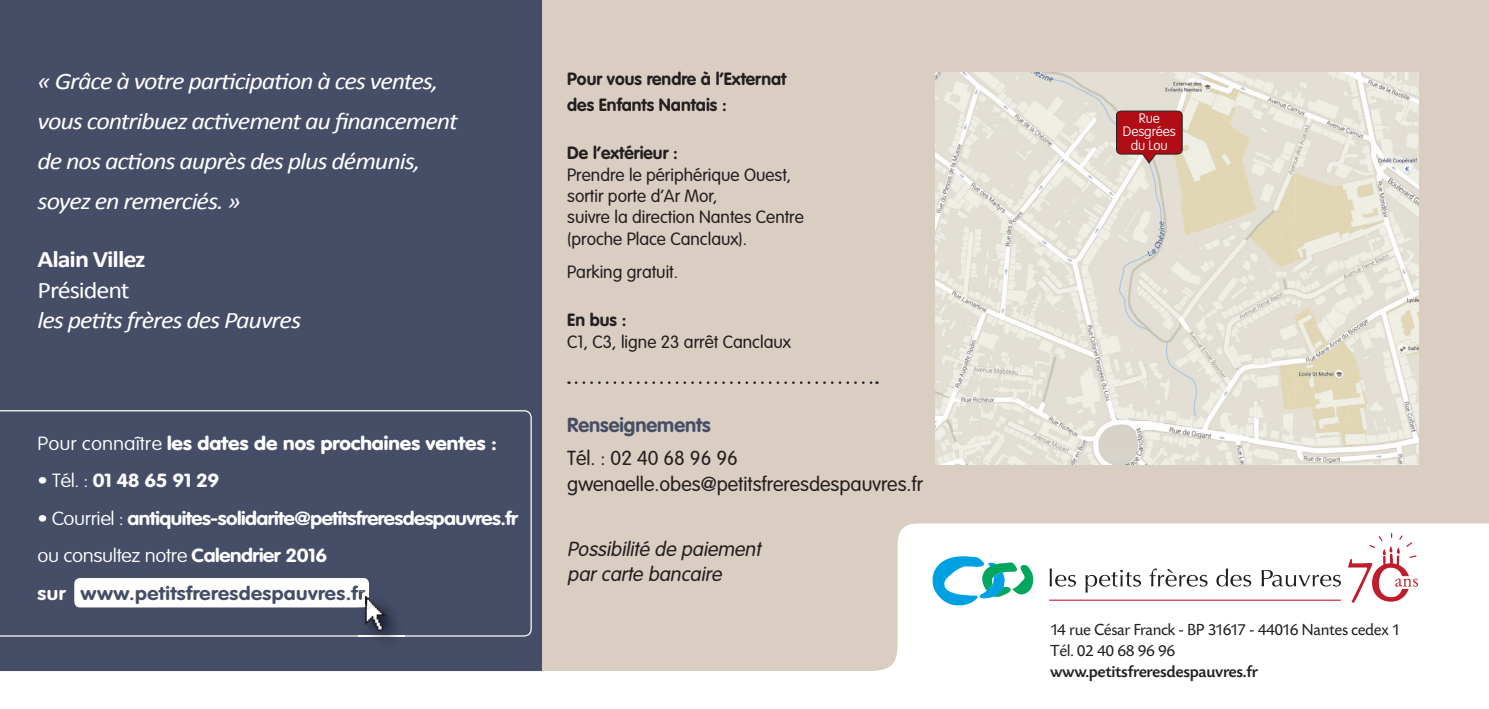
<style>
.page{position:relative;width:1489px;height:709px;background:#fff}
.page>*{position:absolute;margin:0;border:0;box-sizing:border-box;transform-origin:0 0}
.t1{font:italic 23.75px/40px "Calibri";letter-spacing:-.04em;color:#fff;scale:1.1 1}
.t2{font:700 23.75px "Calibri";letter-spacing:-.04em;color:#fff;scale:1.1 1}
.t3{font:23.75px "Calibri";letter-spacing:-.04em;color:#fff;scale:1.1 1}
.t4{font:300 20px/26.2px "VAG Rounded";color:#231f20}
.t5{font:italic 300 20px/25px "VAG Rounded";color:#231f20}
.t6{font:700 20px "VAG Rounded";color:#464d67}
.t7{font:700 18.75px/37.5px "VAG Rounded";letter-spacing:-.025em;color:#fff;scale:1.1 1}
.t8{font:900 18.75px "VAG Rounded";color:#fff;scale:1.1 1}
.t9{font:300 17.5px/21.2px "VAG Rounded";color:#231f20}
.t10{font:700 17.5px/26.2px "VAG Rounded";color:#231f20}
.t11{font:16.75px/21px "Today SB";letter-spacing:-.02em;color:#231f20}
.t12{font:500 16.75px "Today SB";letter-spacing:-.02em;color:#231f20}
.t13{font:100 13.5px/13.5px "VAG Rounded";letter-spacing:-.005em;color:#fff;text-align:center}
.s1{font-weight:100}
.s2{color:#464d67}
</style>
<div class="page">
<div style="left:0;top:0;width:1488px;height:678px;background:#dacdc1"></div>
<img style="left:935px;top:73px;width:482px;height:392px">
<div style="left:0;top:0;width:542px;height:677px;background:#464d67"></div>
<svg style="left:0;top:523px;width:1488px;height:155px;fill:#fff"></svg>
<svg style="left:1115px;top:110px;width:67px;height:55px"></svg>
<svg style="left:576px;top:381px;width:301px;height:3px"></svg>
<svg style="left:0;top:410px;width:532px;height:226px"></svg>
<img style="left:358px;top:591px;width:46px;height:60px">
<img style="left:358px;top:635px;width:46px;height:1px">
<img style="left:365px;top:596px;width:20px;height:35px">
<svg style="left:72px;top:575px;width:299px;height:35px"></svg>
<hr style="left:1049px;top:599px;width:291px;height:1px;background:#be1d2c">
<svg style="left:1347px;top:533px;width:70px;height:69px"></svg>
<svg style="left:932px;top:553px;width:103px;height:55px"></svg>
<svg style="left:1049px;top:568px;width:26px;height:18px"></svg>
<svg style="left:1085px;top:570px;width:55px;height:22px"></svg>
<svg style="left:1149px;top:568px;width:58px;height:18px"></svg>
<svg style="left:1216px;top:568px;width:35px;height:18px"></svg>
<svg style="left:1261px;top:570px;width:79px;height:16px"></svg>
<p class="t1" style="left:38px;top:60px;width:383px">« Grâce à votre participation à ces ventes, vous contribuez activement au financement de nos actions auprès des plus démunis, soyez en remerciés. »</p>
<p class="t2" style="left:38px;top:244px;width:100px">Alain Villez</p>
<p class="t3" style="left:38px;top:274px;width:85px">Président</p>
<p class="t1" style="left:38px;top:299px;width:241px">les petits frères des Pauvres</p>
<p class="t8" style="left:38px;top:431px;width:419px"><span class="s1">Pour connaître</span> les dates de nos prochaines ventes :</p>
<p class="t7" style="left:38px;top:461px;width:167px"><span class="s1">• Tél. :</span> 01 48 65 91 29</p>
<p class="t7" style="left:38px;top:499px;width:438px"><span class="s1">• Courriel :</span> antiquites-solidarite@petitsfreresdespauvres.fr <span class="s1">ou consultez notre</span> Calendrier 2016<br>sur <span class="s2">www.petitsfreresdespauvres.fr</span></p>
<p class="t10" style="left:567px;top:65px;width:221px">Pour vous rendre à l’Externat des Enfants Nantais :</p>
<p class="t10" style="left:567px;top:140px;width:112px">De l’extérieur :</p>
<p class="t9" style="left:567px;top:164px;width:238px">Prendre le périphérique Ouest, sortir porte d’Ar Mor,<br>suivre la direction Nantes Centre (proche Place Canclaux).</p>
<p class="t9" style="left:567px;top:261px;width:112px">Parking gratuit.</p>
<p class="t10" style="left:567px;top:307px;width:61px">En bus :</p>
<p class="t9" style="left:567px;top:331px;width:225px">C1, C3, ligne 23 arrêt Canclaux</p>
<p class="t6" style="left:567px;top:414px;width:145px">Renseignements</p>
<p class="t4" style="left:567px;top:444px;width:357px">Tél. : 02 40 68 96 96 gwenaelle.obes@petitsfreresdespauvres.fr</p>
<p class="t5" style="left:567px;top:536px;width:199px">Possibilité de paiement parcarte bancaire</p>
<p class="t13" style="left:1122px;top:111px;width:54px">Rue<br>Desgrées du Lou</p>
<p class="t11" style="left:1050px;top:619px;width:352px">14 rue César Franck - BP 31617 - 44016 Nantes cedex 1<br>Tél. 02 40 68 96 96</p>
<p class="t12" style="left:1050px;top:662px;width:210px">www.petitsfreresdespauvres.fr</p>
</div>
